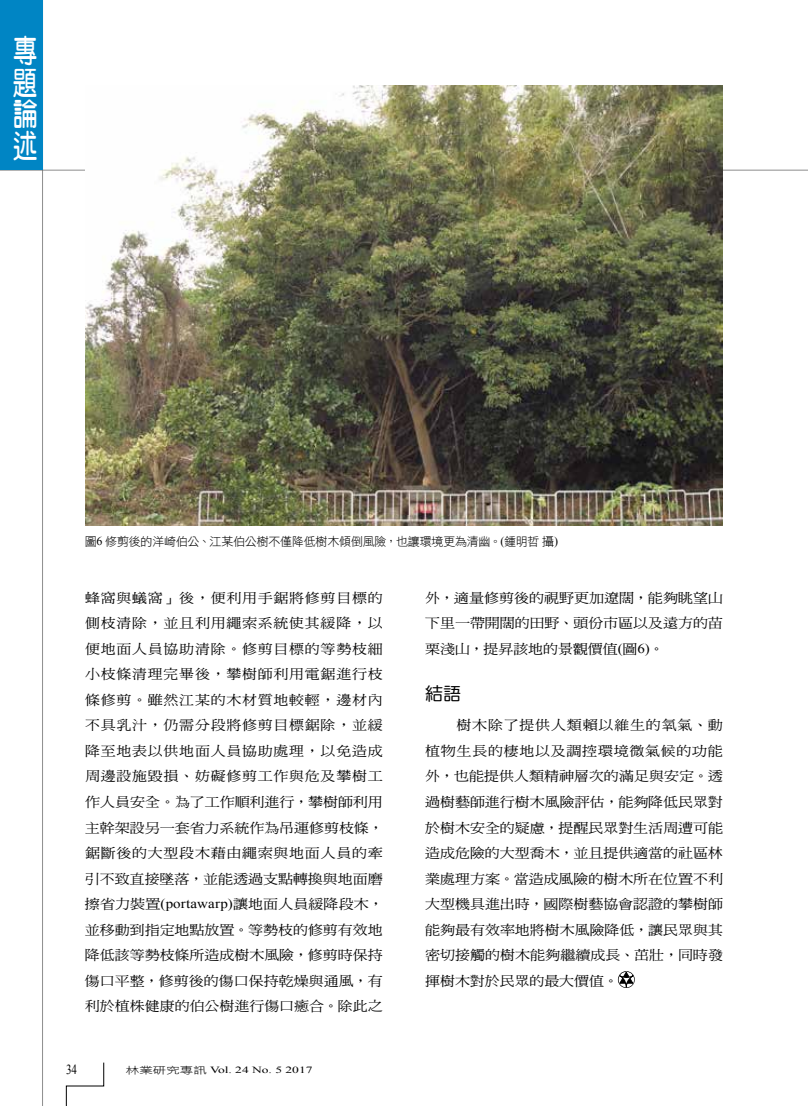
<style>
.page{position:relative;width:808px;height:1106px;background:#fff}
.page>*{position:absolute;margin:0;border:0;box-sizing:border-box;transform-origin:0 0}
.t1{font:31.5px/31.5px "DF Yuan W7 WINP BF";color:#fff;text-align:justify;scale:.77 1}
.t2{font:18px "DF Yuan W5 WINP BF";color:#000}
.t3{font:13.8px "Times New Roman";color:#000;scale:.8 1}
.t4{font:13.5px/25.5px "DF Ming W5 WINP BF";letter-spacing:-.005em;color:#000;text-align:justify;scale:1.11 1}
.t5{font:12px "DF Hei W3 WINP BF";letter-spacing:-.015em;color:#000}
.t6{font:9.45px "Times New Roman";color:#000;scale:1.43 1}
.s1{font-family:"Times New Roman"}
.s2{font-family:"DF Hei W3 WINP BF"}
</style>
<div class="page">
<hr style="left:0;top:170px;width:808px;height:1px;background:#636363">
<hr style="left:42px;top:0;width:1px;height:1106px;background:#636363">
<svg style="left:66px;top:1062px;width:38px;height:44px"></svg>
<div style="left:0;top:0;width:43px;height:170px;background:#0085c4"></div>
<svg style="left:618px;top:971px;width:17px;height:17px"></svg>
<img style="left:85px;top:85px;width:638px;height:440px">
<h1 class="t1" style="left:13px;top:35px;width:32px">專題論述</h1>
<p class="t5" style="left:85px;top:535px;width:475px">圖<span class="s1">6</span> 修剪後的洋崎伯公、江某伯公樹不僅降低樹木傾倒風險，也讓環境更為清幽。<span class="s1">(</span>鍾明哲攝<span class="s1">)</span></p>
<p class="t4" style="left:85px;top:585px;width:270px">蜂窩與蟻窩」後，便利用手鋸將修剪目標的側枝清除，並且利用繩索系統使其緩降，以便地面人員協助清除。修剪目標的等勢枝細小枝條清理完畢後，攀樹師利用電鋸進行枝條修剪。雖然江某的木材質地較輕，邊材內不具乳汁，仍需分段將修剪目標鋸除，並緩降至地表以供地面人員協助處理，以免造成周邊設施毀損、妨礙修剪工作與危及攀樹工作人員安全。為了工作順利進行，攀樹師利用主幹架設另一套省力系統作為吊運修剪枝條，鋸斷後的大型段木藉由繩索與地面人員的牽引不致直接墜落，並能透過支點轉換與地面磨擦省力裝置<span class="s1">(portawarp)</span>讓地面人員緩降段木，並移動到指定地點放置。等勢枝的修剪有效地降低該等勢枝條所造成樹木風險，修剪時保持傷口平整，修剪後的傷口保持乾燥與通風，有利於植株健康的伯公樹進行傷口癒合。除此之</p>
<p class="t4" style="left:425px;top:585px;width:270px">外，適量修剪後的視野更加遼闊，能夠眺望山下里一帶開闊的田野、頭份市區以及遠方的苗栗淺山，提昇該地的景觀價值<span class="s1">(</span>圖<span class="s1">6)</span>。</p>
<h2 class="t2" style="left:425px;top:685px;width:37px">結語</h2>
<p class="t4" style="left:425px;top:712px;width:270px;text-indent:31px">樹木除了提供人類賴以維生的氧氣、動植物生長的棲地以及調控環境微氣候的功能外，也能提供人類精神層次的滿足與安定。透過樹藝師進行樹木風險評估，能夠降低民眾對於樹木安全的疑慮，提醒民眾對生活周遭可能造成危險的大型喬木，並且提供適當的社區林業處理方案。當造成風險的樹木所在位置不利大型機具進出時，國際樹藝協會認證的攀樹師能夠最有效率地將樹木風險降低，讓民眾與其密切接觸的樹木能夠繼續成長、茁壯，同時發揮樹木對於民眾的最大價值。</p>
<p class="t3" style="left:66px;top:1060px;width:15px">34</p>
<p class="t6" style="left:126px;top:1063px;width:132px"><span class="s2">林業研究專訊</span> Vol. 24 No. 5 2017</p>
</div>
